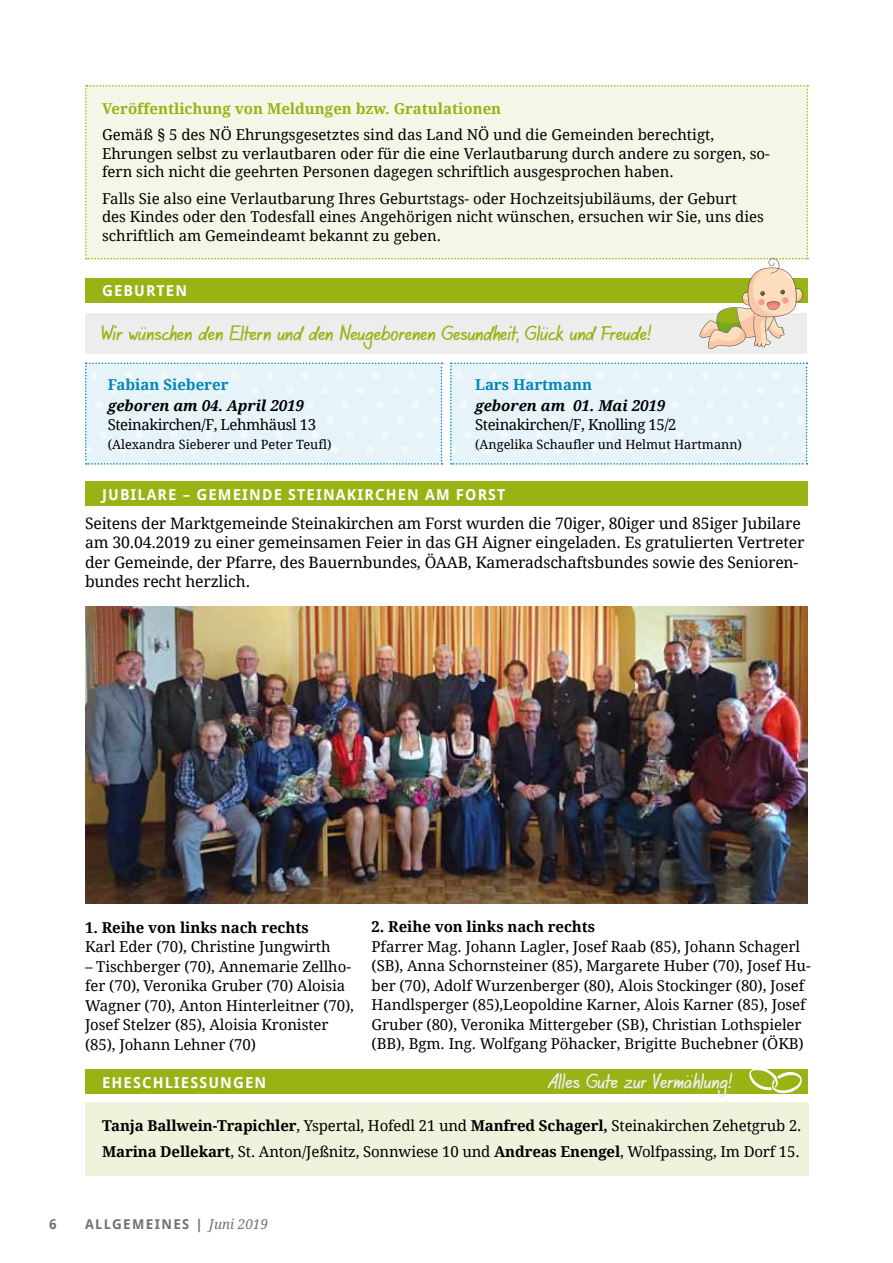
<style>
.page{position:relative;width:893px;height:1263px;background:#fff}
.page>*{position:absolute;margin:0;border:0;box-sizing:border-box;transform-origin:0 0}
.t1{font:18px "HW Agilo";color:#97b314}
.t2{font:18px "HW Agilo";color:#eceded}
.t3{font:15.75px/19.5px "Droid Serif";letter-spacing:-.01em;color:#000}
.t4{font:15px/19.5px "Droid Serif";letter-spacing:-.005em;color:#000}
.t5{font:700 15px "Droid Sans";letter-spacing:.075em;color:#fff}
.t6{font:15px "Droid Serif";letter-spacing:-.03em;color:#000}
.t7{font:700 15px "Droid Serif";letter-spacing:-.005em;color:#000}
.t8{font:700 15px "Droid Serif";color:#97b314}
.t9{font:italic 700 15px "Droid Serif";color:#000}
.t10{font:700 15px "Droid Serif";color:#0086b9}
.t11{font:700 13.5px "Droid Sans";letter-spacing:.1em;color:#707172}
.t12{font:12.75px "Droid Serif";color:#000}
.s1{font-weight:700}
.s2{font-family:"Droid Serif";font-weight:400;font-style:italic}
</style>
<div class="page">
<svg style="left:85px;top:362px;width:357px;height:103px;background:#e4f2f7"></svg>
<svg style="left:450px;top:362px;width:358px;height:103px;background:#e4f2f7"></svg>
<div style="left:85px;top:314px;width:722px;height:40px;background:#eceded"></div>
<svg style="left:85px;top:85px;width:723px;height:264px"></svg>
<div style="left:85px;top:481px;width:723px;height:25px;background:#97b314"></div>
<img style="left:85px;top:606px;width:723px;height:298px">
<div style="left:85px;top:1102px;width:724px;height:74px;background:#eff3db"></div>
<div style="left:85px;top:1069px;width:723px;height:25px;background:#97b314"></div>
<svg style="left:749px;top:1069px;width:53px;height:25px"></svg>
<p class="t8" style="left:102px;top:100px;width:401px">Veröffentlichung von Meldungen bzw. Gratulationen</p>
<p class="t4" style="left:102px;top:125px;width:669px;line-height:18.8px">Gemäß § 5 des NÖ Ehrungsgesetztes sind das Land NÖ und die Gemeinden berechtigt,<br>Ehrungen selbst zu verlautbaren oder für die eine Verlautbarung durch andere zu sorgen, so&shy;fern sich nicht die geehrten Personen dagegen schriftlich ausgesprochen haben.</p>
<p class="t4" style="left:102px;top:189px;width:663px;line-height:18.8px">Falls Sie also eine Verlautbarung Ihres Geburtstags- oder Hochzeitsjubiläums, der Geburt des Kindes oder den Todesfall eines Angehörigen nicht wünschen, ersuchen wir Sie, uns dies schriftlich am Gemeindeamt bekannt zu geben.</p>
<p class="t5" style="left:102px;top:282px;width:75px">GEBURTEN</p>
<p class="t1" style="left:102px;top:323px;width:551px">Wir wünschen den Eltern und den Neugeborenen Gesundheit, Glück und Freude!</p>
<p class="t10" style="left:108px;top:376px;width:122px">Fabian Sieberer</p>
<p class="t9" style="left:108px;top:397px;width:198px">geboren am 04. April 2019</p>
<p class="t6" style="left:108px;top:416px;width:210px">Steinakirchen/F, Lehmhäusl 13</p>
<p class="t12" style="left:108px;top:437px;width:225px">(Alexandra Sieberer und Peter Teufl)</p>
<p class="t10" style="left:475px;top:376px;width:118px">Lars Hartmann</p>
<p class="t9" style="left:475px;top:397px;width:192px">geboren am 01. Mai 2019</p>
<p class="t6" style="left:475px;top:416px;width:203px">Steinakirchen/F, Knolling 15/2</p>
<p class="t12" style="left:475px;top:437px;width:268px">(Angelika Schaufler und Helmut Hartmann)</p>
<p class="t5" style="left:102px;top:486px;width:27px">JUBIL</p>
<p class="t5" style="left:147px;top:486px;width:73px">ARE – GEMEINDE</p>
<p class="t5" style="left:288px;top:486px;width:28px">STEIN</p>
<p class="t5" style="left:336px;top:486px;width:171px">AKIRCHEN AM FORST</p>
<p class="t3" style="left:85px;top:513px;width:721px">Seitens der Marktgemeinde Steinakirchen am Forst wurden die 70iger, 80iger und 85iger Jubilare am 30.04.2019 zu einer gemeinsamen Feier in das GH Aigner eingeladen. Es gratulierten Vertreter der Gemeinde, der Pfarre, des Bauernbundes, ÖAAB, Kameradschaftsbundes sowie des Senioren&shy;bundes recht herzlich.</p>
<p class="t7" style="left:85px;top:919px;width:225px">1. Reihe von links nach rechts</p>
<p class="t4" style="left:85px;top:937px;width:247px">Karl Eder (70), Christine Jungwirth</p>
<p class="t4" style="left:85px;top:957px;width:270px">– Tischberger (70), Annemarie Zellho&shy;fer (70), Veronika Gruber (70) Aloisia Wagner (70), Anton Hinterleitner (70), Josef Stelzer (85), Aloisia Kronister (85), Johann Lehner (70)</p>
<p class="t7" style="left:372px;top:918px;width:225px">2. Reihe von links nach rechts</p>
<p class="t4" style="left:372px;top:937px;width:441px">Pfarrer Mag. Johann Lagler, Josef Raab (85), Johann Schagerl (SB), Anna Schornsteiner (85), Margarete Huber (70), Josef Hu&shy;ber (70), Adolf Wurzenberger (80), Alois Stockinger (80), Josef Handlsperger (85),Leopoldine Karner, Alois Karner (85), Josef Gruber (80), Veronika Mittergeber (SB), Christian Lothspieler (BB), Bgm. Ing. Wolfgang Pöhacker, Brigitte Buchebner (ÖKB)</p>
<p class="t2" style="left:548px;top:1071px;width:186px">Alles Gute zur Vermählung!</p>
<p class="t5" style="left:102px;top:1074px;width:131px">EHESCHLIESSUNGEN</p>
<p class="t4" style="left:102px;top:1113px;width:701px;line-height:25.5px"><span class="s1">Tanja Ballwein-Trapichler</span>, Yspertal, Hofedl 21 und <span class="s1">Manfred Schagerl,</span> Steinakirchen Zehetgrub 2.<br><span class="s1">Marina Dellekart</span>, St. Anton/Jeßnitz, Sonnwiese 10 und <span class="s1">Andreas Enengel</span>, Wolfpassing, Im Dorf 15.</p>
<p class="t11" style="left:49px;top:1216px;width:9px">6</p>
<p class="t11" style="left:85px;top:1216px;width:184px">ALLGEMEINES | <span class="s2">Juni 2019</span></p>
</div>
